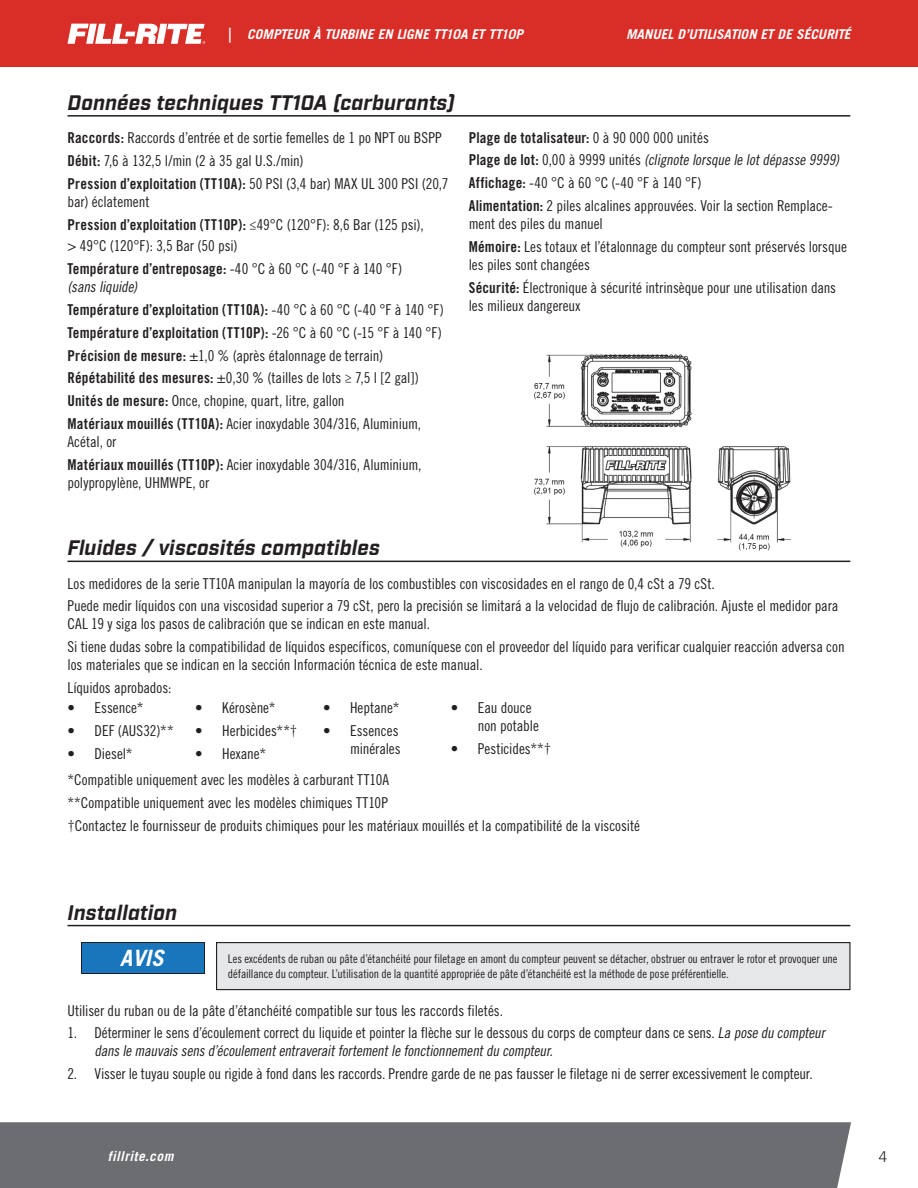
<style>
.page{position:relative;width:918px;height:1188px;background:#fff}
.page>*{position:absolute;margin:0;border:0;box-sizing:border-box;transform-origin:0 0}
.t1{font:italic 700 22.5px "Trade Gothic LT";color:#fff}
.Header-Full_Width{font:italic 700 21px "Industry";letter-spacing:.005em;color:#231f20}
.t2{font:15px/18px "Trade Gothic LT Std Cn 18";letter-spacing:-.005em;color:#231f20}
.t3{font:15px/18px "Trade Gothic LT Std Bd Cn 20";letter-spacing:.015em;color:#231f20}
.t4{font:italic 15px "Trade Gothic LT Std Cn 18";color:#231f20}
.t5{font:300 15px "Trade Gothic LT Std";color:#231f20}
.t6{font:italic 700 13.5px "Trade Gothic LT Std";letter-spacing:.005em;color:#fff}
.t7{font:italic 700 13.5px "Trade Gothic LT Std";letter-spacing:.035em;color:#fff}
.t8{font:12px/15px "Trade Gothic LT Std Cn 18";letter-spacing:-.005em;color:#231f20}
.s1{font-family:"Trade Gothic LT Std Bd Cn 20"}
.s2{font-family:"Trade Gothic LT Std Cn 18"}
.s3{font-family:"Trade Gothic LT Std Cn 18";font-style:italic}
.s4{font-family:"Trade Gothic LT Std Bd Cn 20";font-style:normal}
.s5{font-style:normal}
.s6{font-style:italic}
</style>
<div class="page">
<div style="left:0;top:1122px;width:851px;height:66px;background:#6c6d70"></div>
<div style="left:0;top:0;width:918px;height:68px;background:#d92d27"></div>
<svg style="left:67px;top:24px;width:138px;height:20px"></svg>
<hr style="left:68px;top:115px;width:782px;height:2px;background:#231f20">
<hr style="left:68px;top:561px;width:782px;height:1px;background:#231f20">
<hr style="left:68px;top:925px;width:782px;height:1px;background:#231f20">
<img style="left:534px;top:354px;width:257px;height:197px">
<div style="left:217px;top:943px;width:633px;height:47px;background:#e6e7e9"></div>
<div style="left:216px;top:942px;width:634px;height:48px;border:1px solid #231f20"></div>
<div style="left:81px;top:942px;width:124px;height:32px;background:#231f20"></div>
<div style="left:82px;top:943px;width:122px;height:30px;background:#1976bd"></div>
<p class="t6" style="left:226px;top:26px;width:299px">| COMPTEUR À TURBINE EN LIGNE TT10A ET TT10P</p>
<p class="t6" style="left:626px;top:26px;width:226px">MANUEL D’UTILISATION ET DE SÉCURITÉ</p>
<p class="Header-Full_Width" style="left:68px;top:90px;width:389px">Données techniques TT10A (carburants)</p>
<p class="t2" style="left:68px;top:129px;width:376px"><span class="s1">Raccords:</span> Raccords d’entrée et de sortie femelles de 1 po NPT ou BSPP</p>
<p class="t2" style="left:68px;top:151px;width:238px"><span class="s1">Débit:</span> 7,6 à 132,5 l/min (2 à 35 gal U.S./min)</p>
<p class="t2" style="left:68px;top:174px;width:383px"><span class="s1">Pression d’exploitation (TT10A):</span> 50 PSI (3,4 bar) MAX UL 300 PSI (20,7 bar) éclatement</p>
<p class="t3" style="left:68px;top:215px;width:358px">Pression d’exploitation (TT10P): <span class="s2">≤49°C (120°F): 8,6 Bar (125 psi),</span></p>
<p class="t2" style="left:68px;top:237px;width:172px">&gt; 49°C (120°F): 3,5 Bar (50 psi)</p>
<p class="t3" style="left:68px;top:259px;width:336px">Température d’entreposage: <span class="s2">-40 °C à 60 °C (-40 °F à 140 °F) </span><span class="s3">(sans liquide)</span></p>
<p class="t3" style="left:68px;top:300px;width:378px">Température d’exploitation (TT10A): <span class="s2">-40 °C à 60 °C (-40 °F à 140 °F)</span></p>
<p class="t3" style="left:68px;top:323px;width:376px">Température d’exploitation (TT10P): <span class="s2">-26 °C à 60 °C (-15 °F à 140 °F)</span></p>
<p class="t2" style="left:68px;top:346px;width:317px"><span class="s1">Précision de mesure:</span> ±1,0 % (après étalonnage de terrain)</p>
<p class="t2" style="left:68px;top:369px;width:353px"><span class="s1">Répétabilité des mesures:</span> ±0,30 % (tailles de lots ≥ 7,5 l [2 gal])</p>
<p class="t2" style="left:68px;top:392px;width:278px"><span class="s1">Unités de mesure:</span> Once, chopine, quart, litre, gallon</p>
<p class="t2" style="left:68px;top:415px;width:355px"><span class="s1">Matériaux mouillés (TT10A):</span> Acier inoxydable 304/316, Aluminium,<br>Acétal, or</p>
<p class="t2" style="left:68px;top:455px;width:356px"><span class="s1">Matériaux mouillés (TT10P):</span> Acier inoxydable 304/316, Aluminium, polypropylène, UHMWPE, or</p>
<p class="t3" style="left:469px;top:128px;width:242px">Plage de totalisateur: <span class="s2">0 à 90 000 000 unités</span></p>
<p class="t4" style="left:469px;top:151px;width:375px"><span class="s4">P l a g e d e l o t :</span> <span class="s5">0 , 0 0 à 9 9 9 9 u n i t é s</span> (clignote lorsque le lotdépasse 9999)</p>
<p class="t2" style="left:469px;top:174px;width:234px"><span class="s1">Affichage:</span> -40 °C à 60 °C (-40 °F à 140 °F)</p>
<p class="t2" style="left:469px;top:197px;width:366px"><span class="s1">Alimentation:</span> 2 piles alcalines approuvées. Voir la section Remplace&shy;ment des piles du manuel</p>
<p class="t2" style="left:469px;top:238px;width:380px"><span class="s1">Mémoire:</span> Les totaux et l’étalonnage du compteur sont préservés lorsque les piles sont changées</p>
<p class="t2" style="left:469px;top:278px;width:369px"><span class="s1">Sécurité:</span> Électronique à sécurité intrinsèque pour une utilisation dans les milieux dangereux</p>
<p class="Header-Full_Width" style="left:68px;top:535px;width:314px">Fluides / viscosités compatibles</p>
<p class="t2" style="left:68px;top:574px;width:649px">Los medidores de la serie TT10A manipulan la mayoría de los combustibles con viscosidades en el rango de 0,4 cSt a 79 cSt.</p>
<p class="t2" style="left:68px;top:597px;width:773px">Puede medir líquidos con una viscosidad superior a 79 cSt, pero la precisión se limitará a la velocidad de flujo de calibración. Ajuste el medidor para<br>CAL 19 y siga los pasos de calibración que se indican en este manual.</p>
<p class="t2" style="left:68px;top:638px;width:779px">Si tiene dudas sobre la compatibilidad de líquidos específicos, comuníquese con el proveedor del líquido para verificar cualquier reacción adversa con los materiales que se indican en la sección Información técnica de este manual.</p>
<p class="t2" style="left:68px;top:679px;width:105px">Líquidos aprobados:</p>
<p class="t2" style="left:68px;top:698px;width:77px">• Essence*</p>
<p class="t2" style="left:68px;top:721px;width:108px">• DEF (AUS32)**</p>
<p class="t2" style="left:68px;top:744px;width:67px">• Diesel*</p>
<p class="t2" style="left:195px;top:698px;width:82px">• Kérosène*</p>
<p class="t2" style="left:195px;top:721px;width:104px">• Herbicides**†</p>
<p class="t2" style="left:195px;top:744px;width:72px">• Hexane*</p>
<p class="t2" style="left:323px;top:698px;width:78px">• Heptane*</p>
<p class="t2" style="left:323px;top:721px;width:79px;text-align:right">• Essences minérales</p>
<p class="t2" style="left:478px;top:698px;width:63px;text-indent:-27px">• Eau douce non potable</p>
<p class="t2" style="left:451px;top:739px;width:102px">• Pesticides**†</p>
<p class="t2" style="left:68px;top:771px;width:323px">*Compatible uniquement avec les modèles à carburant TT10A</p>
<p class="t2" style="left:68px;top:794px;width:322px">**Compatible uniquement avec les modèles chimiques TT10P</p>
<p class="t2" style="left:68px;top:816px;width:574px">†Contactez le fournisseur de produits chimiques pour les matériaux mouillés et la compatibilité de la viscosité</p>
<p class="Header-Full_Width" style="left:68px;top:900px;width:111px">Installation</p>
<p class="t1" style="left:120px;top:944px;width:45px">AVIS</p>
<p class="t8" style="left:228px;top:951px;width:611px">Les excédents de ruban ou pâte d’étanchéité pour filetage en amont du compteur peuvent se détacher, obstruer ou entraver le rotor et provoquer une défaillance du compteur. L’utilisation de la quantité appropriée de pâte d’étanchéité est la méthode de pose préférentielle.</p>
<p class="t2" style="left:68px;top:1001px;width:437px">Utiliser du ruban ou de la pâte d’étanchéité compatible sur tous les raccords filetés.</p>
<p class="t2" style="left:94px;top:1024px;width:735px;text-indent:-27px">1. Déterminer le sens d’écoulement correct du liquide et pointer la flèche sur le dessous du corps de compteur dans ce sens. <span class="s6">La posedu compteur danslemauvaissensd’écoulemententraveraitfortementlefonctionnementdu compteur.</span></p>
<p class="t2" style="left:68px;top:1065px;width:747px">2. Visser le tuyau souple ou rigide à fond dans les raccords. Prendre garde de ne pas fausser le filetage ni de serrer excessivement le compteur.</p>
<p class="t7" style="left:108px;top:1147px;width:67px">fillrite.com</p>
<p class="t5" style="left:879px;top:1147px;width:10px">4</p>
</div>
